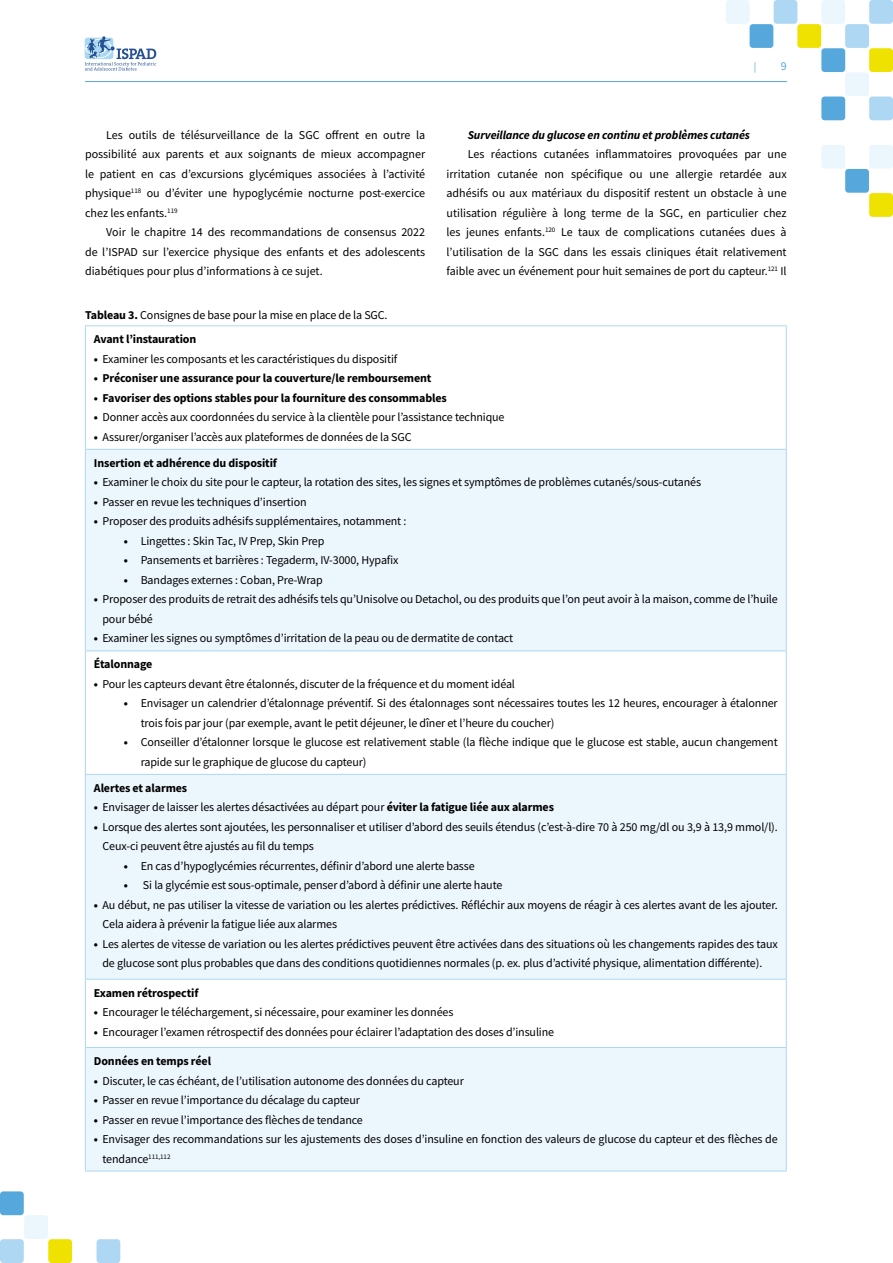
<style>
.page{position:relative;width:893px;height:1263px;background:#fff}
.page>*{position:absolute;margin:0;border:0;box-sizing:border-box;transform-origin:0 0}
.t1{font:12px/19.5px "Source Sans Pro";letter-spacing:-.01em;color:#000}
.t2{font:700 12px "Source Sans Pro";letter-spacing:-.01em;color:#000}
.t3{font:italic 700 12px "Source Sans Pro";letter-spacing:-.01em;color:#000}
.t4{font:12px "Source Sans Pro";color:#55a8dc}
.t5{font:10.5px "Source Sans Pro";color:#55a8dc}
.s1{font-weight:700}
</style>
<div class="page">
<div style="left:821px;top:0;width:24px;height:24px;background:#ecf6fd;border-radius:3px"></div>
<div style="left:821px;top:48px;width:24px;height:24px;background:#56a8dc;border-radius:3px"></div>
<div style="left:821px;top:97px;width:24px;height:23px;background:#56a8dc;border-radius:3px"></div>
<div style="left:821px;top:145px;width:24px;height:24px;background:#ecf6fd;border-radius:3px"></div>
<div style="left:869px;top:0;width:24px;height:24px;background:#add7f3;border-radius:3px"></div>
<div style="left:869px;top:48px;width:24px;height:24px;background:#efe100;border-radius:3px"></div>
<div style="left:869px;top:97px;width:24px;height:23px;background:#add7f3;border-radius:3px"></div>
<div style="left:869px;top:145px;width:24px;height:24px;background:#ecf6fd;border-radius:3px"></div>
<div style="left:869px;top:193px;width:24px;height:24px;background:#efe100;border-radius:3px"></div>
<div style="left:845px;top:24px;width:24px;height:24px;background:#add7f3;border-radius:3px"></div>
<div style="left:845px;top:72px;width:24px;height:24px;background:#ecf6fd;border-radius:3px"></div>
<div style="left:845px;top:169px;width:24px;height:24px;background:#56a8dc;border-radius:3px"></div>
<div style="left:774px;top:0;width:23px;height:24px;background:#add7f3;border-radius:3px"></div>
<div style="left:750px;top:24px;width:23px;height:24px;background:#56a8dc;border-radius:3px"></div>
<div style="left:726px;top:0;width:24px;height:24px;background:#ecf6fd;border-radius:3px"></div>
<div style="left:797px;top:24px;width:24px;height:24px;background:#efe100;border-radius:3px"></div>
<div style="left:0;top:1191px;width:24px;height:24px;background:#56a8dc;border-radius:3px"></div>
<div style="left:97px;top:1239px;width:23px;height:24px;background:#add7f3;border-radius:3px"></div>
<div style="left:48px;top:1239px;width:24px;height:24px;background:#efe100;border-radius:3px"></div>
<div style="left:0;top:1239px;width:24px;height:24px;background:#add7f3;border-radius:3px"></div>
<div style="left:24px;top:1215px;width:24px;height:24px;background:#ecf6fd;border-radius:3px"></div>
<hr style="left:85px;top:81px;width:702px;height:1px;background:#55a8dc">
<svg style="left:85px;top:36px;width:71px;height:35px"></svg>
<svg style="left:86px;top:450px;width:700px;height:721px;fill:#ecf6fd"></svg>
<hr style="left:85px;top:325px;width:702px;height:1px;background:#add8f4">
<hr style="left:85px;top:326px;width:1px;height:123px;background:#add8f4">
<hr style="left:786px;top:326px;width:1px;height:123px;background:#add8f4">
<hr style="left:85px;top:449px;width:702px;height:1px;background:#add8f4">
<hr style="left:85px;top:450px;width:1px;height:200px;background:#add8f4">
<hr style="left:786px;top:450px;width:1px;height:200px;background:#add8f4">
<hr style="left:85px;top:650px;width:702px;height:1px;background:#add8f4">
<hr style="left:85px;top:651px;width:1px;height:123px;background:#add8f4">
<hr style="left:786px;top:651px;width:1px;height:123px;background:#add8f4">
<hr style="left:85px;top:774px;width:702px;height:1px;background:#add8f4">
<hr style="left:85px;top:775px;width:1px;height:204px;background:#add8f4">
<hr style="left:786px;top:775px;width:1px;height:204px;background:#add8f4">
<hr style="left:85px;top:979px;width:702px;height:1px;background:#add8f4">
<hr style="left:85px;top:979px;width:1px;height:68px;background:#add8f4">
<hr style="left:786px;top:979px;width:1px;height:68px;background:#add8f4">
<hr style="left:85px;top:1047px;width:702px;height:1px;background:#add8f4">
<hr style="left:85px;top:1048px;width:1px;height:123px;background:#add8f4">
<hr style="left:786px;top:1048px;width:1px;height:123px;background:#add8f4">
<hr style="left:85px;top:1171px;width:702px;height:1px;background:#add8f4">
<p class="t5" style="left:754px;top:59px;width:4px">|</p>
<p class="t4" style="left:781px;top:58px;width:7px">9</p>
<p class="t3" style="left:468px;top:127px;width:284px">Surveillance du glucose en continu et problèmes cutanés</p>
<p class="t1" style="left:446px;top:145px;width:342px;text-align:justify;text-indent:21px">Les réactions cutanées inflammatoires provoquées par une irritation cutanée non spécifique ou une allergie retardée aux adhésifs ou aux matériaux du dispositif restent un obstacle à une utilisation régulière à long terme de la SGC, en particulier chez les jeunes enfants.<sup>120</sup> Le taux de complications cutanées dues à l’utilisation de la SGC dans les essais cliniques était relativement faible avec un événement pour huit semaines de port du capteur.<sup>121</sup> Il</p>
<p class="t1" style="left:85px;top:125px;width:342px;text-align:justify;text-indent:21px">Les outils de télésurveillance de la SGC offrent en outre la possibilité aux parents et aux soignants de mieux accompagner le patient en cas d’excursions glycémiques associées à l’activité physique<sup>118</sup> ou d’éviter une hypoglycémie nocturne post-exercice chez les enfants.<sup>119</sup></p>
<p class="t1" style="left:85px;top:223px;width:342px;text-align:justify;text-indent:21px">Voir le chapitre 14 des recommandations de consensus 2022 de l’ISPAD sur l’exercice physique des enfants et des adolescents diabétiques pour plus d’informations à ce sujet.</p>
<p class="t1" style="left:94px;top:303px;width:295px;line-height:23.9px;text-indent:-9px"><span class="s1">Tableau 3.</span> Consignes de base pour la mise en place de la SGC.<br><span class="s1">Avant l’instauration</span></p>
<p class="t1" style="left:94px;top:349px;width:305px"><span class="s1">•</span> Examiner les composants et les caractéristiques du dispositif</p>
<p class="t2" style="left:94px;top:370px;width:339px">• Préconiser une assurance pour la couverture/le remboursement</p>
<p class="t2" style="left:94px;top:390px;width:354px">• Favoriser des options stables pour la fourniture des consommables</p>
<p class="t1" style="left:94px;top:407px;width:412px"><span class="s1">•</span> Donner accès aux coordonnées du service à la clientèle pour l’assistance technique</p>
<p class="t1" style="left:94px;top:424px;width:319px;line-height:26px"><span class="s1">•</span> Assurer/organiser l’accès aux plateformes de données de la SGC<br><span class="s1">Insertion et adhérence du dispositif</span></p>
<p class="t1" style="left:94px;top:472px;width:609px"><span class="s1">•</span> Examiner le choix du site pour le capteur, la rotation des sites, les signes et symptômes de problèmes cutanés/sous-cutanés</p>
<p class="t1" style="left:94px;top:492px;width:214px"><span class="s1">•</span> Passer en revue les techniques d’insertion</p>
<p class="t1" style="left:94px;top:511px;width:314px"><span class="s1">•</span> Proposer des produits adhésifs supplémentaires, notamment :</p>
<p class="t1" style="left:124px;top:531px;width:202px"><span class="s1">•</span> Lingettes : Skin Tac, IV Prep, Skin Prep</p>
<p class="t1" style="left:124px;top:550px;width:276px"><span class="s1">•</span> Pansements et barrières : Tegaderm, IV-3000, Hypafix</p>
<p class="t1" style="left:124px;top:570px;width:201px"><span class="s1">•</span> Bandages externes : Coban, Pre-Wrap</p>
<p class="t1" style="left:102px;top:589px;width:677px;text-indent:-9px"><span class="s1">•</span> Proposer des produits de retrait des adhésifs tels qu’Unisolve ou Detachol, ou des produits que l’on peut avoir à la maison, comme de l’huile pour bébé</p>
<p class="t1" style="left:94px;top:625px;width:421px;line-height:26px"><span class="s1">•</span> Examiner les signes ou symptômes d’irritation de la peau ou de dermatite de contact<br><span class="s1">Étalonnage</span></p>
<p class="t1" style="left:94px;top:674px;width:423px"><span class="s1">•</span> Pour les capteurs devant être étalonnés, discuter de la fréquence et du moment idéal</p>
<p class="t1" style="left:141px;top:693px;width:639px;text-indent:-17px"><span class="s1">•</span> Envisager un calendrier d’étalonnage préventif. Si des étalonnages sont nécessaires toutes les 12 heures, encourager à étalonner trois fois par jour (par exemple, avant le petit déjeuner, le dîner et l’heure du coucher)</p>
<p class="t1" style="left:141px;top:732px;width:639px;text-indent:-17px"><span class="s1">•</span> Conseiller d’étalonner lorsque le glucose est relativement stable (la flèche indique que le glucose est stable, aucun changement rapide sur le graphique de glucose du capteur)</p>
<p class="t2" style="left:94px;top:780px;width:95px">Alertes et alarmes</p>
<p class="t1" style="left:94px;top:797px;width:462px"><span class="s1">•</span> Envisager de laisser les alertes désactivées au départ pour <span class="s1">éviter la fatigue liée aux alarmes</span></p>
<p class="t1" style="left:102px;top:817px;width:677px;text-indent:-9px"><span class="s1">•</span> Lorsque des alertes sont ajoutées, les personnaliser et utiliser d’abord des seuils étendus (c’est-à-dire 70 à 250 mg/dl ou 3,9 à 13,9 mmol/l).<br>Ceux-ci peuvent être ajustés au fil du temps</p>
<p class="t1" style="left:124px;top:856px;width:352px"><span class="s1">•</span> En cas d’hypoglycémies récurrentes, définir d’abord une alerte basse</p>
<p class="t1" style="left:124px;top:875px;width:380px"><span class="s1">•</span> Si la glycémie est sous-optimale, penser d’abord à définir une alerte haute</p>
<p class="t1" style="left:102px;top:895px;width:677px;text-indent:-9px"><span class="s1">•</span> Au début, ne pas utiliser la vitesse de variation ou les alertes prédictives. Réfléchir aux moyens de réagir à ces alertes avant de les ajouter.<br>Cela aidera à prévenir la fatigue liée aux alarmes</p>
<p class="t1" style="left:94px;top:934px;width:685px;text-align:center"><span class="s1">•</span> Les alertes de vitesse de variation ou les alertes prédictives peuvent être activées dans des situations où les changements rapides des taux de glucose sont plus probables que dans des conditions quotidiennes normales (p. ex. plus d’activité physique, alimentation différente).</p>
<p class="t2" style="left:94px;top:984px;width:106px">Examen rétrospectif</p>
<p class="t1" style="left:94px;top:1002px;width:361px"><span class="s1">•</span> Encourager le téléchargement, si nécessaire, pour examiner les données</p>
<p class="t1" style="left:94px;top:1022px;width:462px"><span class="s1">•</span> Encourager l’examen rétrospectif des données pour éclairer l’adaptation des doses d’insuline</p>
<p class="t2" style="left:94px;top:1053px;width:119px">Données en temps réel</p>
<p class="t1" style="left:94px;top:1071px;width:371px"><span class="s1">•</span> Discuter, le cas échéant, de l’utilisation autonome des données du capteur</p>
<p class="t1" style="left:94px;top:1090px;width:268px"><span class="s1">•</span> Passer en revue l’importance du décalage du capteur</p>
<p class="t1" style="left:94px;top:1110px;width:270px"><span class="s1">•</span> Passer en revue l’importance des flèches de tendance</p>
<p class="t1" style="left:102px;top:1129px;width:677px;text-indent:-9px"><span class="s1">•</span> Envisager des recommandations sur les ajustements des doses d’insuline en fonction des valeurs de glucose du capteur et des flèches de tendance<sup>111,112</sup></p>
</div>
